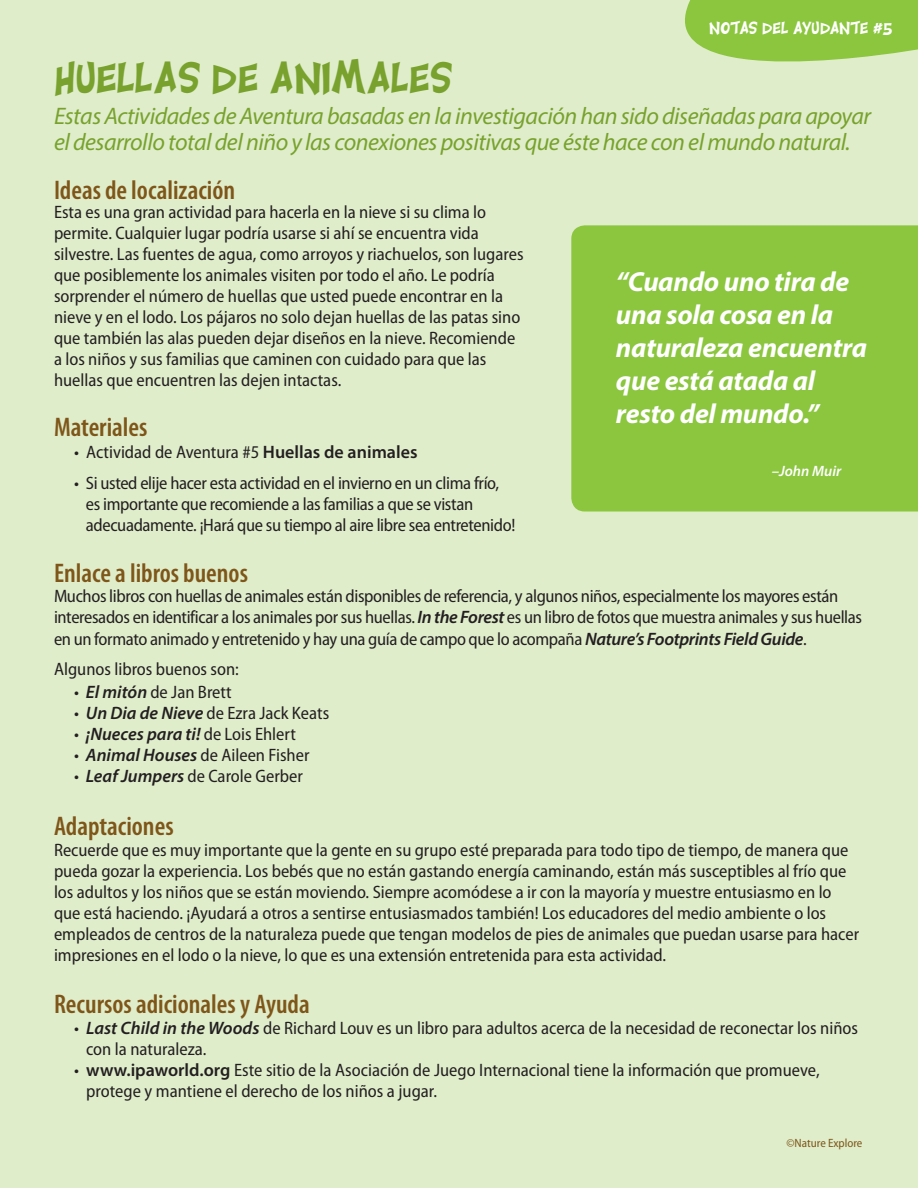
<style>
.page{position:relative;width:918px;height:1188px;background:#dfedcb}
.page>*{position:absolute;margin:0;border:0;box-sizing:border-box;transform-origin:0 0}
.t1{font:43.35px "Carlisle";color:#78a22d}
.Body_2{font:italic 700 27.6px/33.2px "Myriad Pro";letter-spacing:-.01em;color:#fff}
.t2{font:600 condensed 27px "Myriad Pro";color:#7f5619}
.t3{font:italic 24px/25.5px "Myriad Pro";letter-spacing:-.02em;color:#78a22d}
.t4{font:semi-condensed 18px/21px "Myriad Pro";color:#231f20}
.t5{font:semi-condensed 18px/21px "Myriad Pro";letter-spacing:-.02em;color:#231f20}
.t6{font:italic 600 18px "Myriad Pro";color:#231f20}
.t7{font:17.4px "Carlisle";letter-spacing:-.015em;color:#fff}
.Body_2-2{font:italic 600 15px "Myriad Pro";color:#fff}
.t8{font:semi-condensed 12px "Myriad Pro";color:#7f5619}
.s1{font-weight:600;font-stretch:normal}
.s2{font-weight:600;font-style:italic;font-stretch:normal}
.s3{font-weight:400;font-style:normal;font-stretch:semi-condensed}
</style>
<div class="page">
<div style="left:571px;top:225px;width:347px;height:287px;background:#8bc63e"></div>
<svg style="left:685px;top:0;width:233px;height:62px;background:#93c94c"></svg>
<p class="t1" style="left:54px;top:50px;width:400px">HUELLAS DE ANIMALES</p>
<p class="t7" style="left:709px;top:17px;width:185px">NOTAS DEL AYUDANTE #5</p>
<p class="t3" style="left:54px;top:103px;width:819px">Estas Actividades de Aventura basadas en la investigación han sido diseñadas para apoyar el desarrollo total del niño y las conexiones positivas que éste hace con el mundo natural.</p>
<p class="t2" style="left:54px;top:175px;width:183px">Ideas de localización</p>
<p class="t4" style="left:54px;top:202px;width:471px">Esta es una gran actividad para hacerla en la nieve si su clima lo permite. Cualquier lugar podría usarse si ahí se encuentra vida silvestre. Las fuentes de agua, como arroyos y riachuelos, son lugares que posiblemente los animales visiten por todo el año. Le podría sorprender el número de huellas que usted puede encontrar en la nieve y en el lodo. Los pájaros no solo dejan huellas de las patas sino que también las alas pueden dejar diseños en la nieve. Recomiende a los niños y sus familias que caminen con cuidado para que las huellas que encuentren las dejen intactas.</p>
<p class="t2" style="left:54px;top:413px;width:95px">Materiales</p>
<p class="t4" style="left:74px;top:442px;width:345px">• Actividad de Aventura #5 <span class="s1">Huellas de animales</span></p>
<p class="t5" style="left:86px;top:472px;width:431px;text-indent:-12px">• Si usted elije hacer esta actividad en el invierno en un clima frío, es importante que recomiende a las familias a que se vistan adecuadamente. ¡Hará que su tiempo al aire libre sea entretenido!</p>
<p class="Body_2" style="left:616px;top:264px;width:253px">“Cuando uno tira de una sola cosa en la naturaleza encuentra que está atada al resto del mundo.”</p>
<p class="Body_2-2" style="left:772px;top:462px;width:71px">–John Muir</p>
<p class="t2" style="left:54px;top:559px;width:196px">Enlace a libros buenos</p>
<p class="t5" style="left:54px;top:586px;width:810px">Muchos libros con huellas de animales están disponibles de referencia, y algunos niños, especialmente los mayores están interesados en identificar a los animales por sus huellas. <span class="s2">In the Forest</span> es un libro de fotos que muestra animales y sus huellas en un formato animado y entretenido y hay una guía de campo que lo acompaña <span class="s2">Nature’s Footprints Field Guide</span>.</p>
<p class="t4" style="left:54px;top:659px;width:186px">Algunos libros buenos son:</p>
<p class="t4" style="left:74px;top:682px;width:159px">• <span class="s2">El mitón</span> de Jan Brett</p>
<p class="t4" style="left:74px;top:703px;width:257px">• <span class="s2">Un Dia de Nieve</span> de Ezra Jack Keats</p>
<p class="t6" style="left:74px;top:722px;width:223px"><span class="s3">•</span> ¡Nueces para ti! <span class="s3">de Lois Ehlert</span></p>
<p class="t4" style="left:74px;top:745px;width:237px">• <span class="s2">Animal Houses</span> de Aileen Fisher</p>
<p class="t4" style="left:74px;top:766px;width:230px">• <span class="s2">Leaf Jumpers</span> de Carole Gerber</p>
<p class="t2" style="left:54px;top:812px;width:121px">Adaptaciones</p>
<p class="t4" style="left:54px;top:840px;width:807px">Recuerde que es muy importante que la gente en su grupo esté preparada para todo tipo de tiempo, de manera que pueda gozar la experiencia. Los bebés que no están gastando energía caminando, están más susceptibles al frío que los adultos y los niños que se están moviendo. Siempre acomódese a ir con la mayoría y muestre entusiasmo en lo que está haciendo. ¡Ayudará a otros a sentirse entusiasmados también! Los educadores del medio ambiente o los empleados de centros de la naturaleza puede que tengan modelos de pies de animales que puedan usarse para hacer impresiones en el lodo o la nieve, lo que es una extensión entretenida para esta actividad.</p>
<p class="t2" style="left:54px;top:989px;width:257px">Recursos adicionales y Ayuda</p>
<p class="t4" style="left:86px;top:1018px;width:774px;text-indent:-12px">• <span class="s2">Last Child in the Woods</span> de Richard Louv es un libro para adultos acerca de la necesidad de reconectar los niños con la naturaleza.</p>
<p class="t4" style="left:86px;top:1059px;width:735px;line-height:21.6px;text-indent:-12px">• <span class="s1">www.ipaworld.org</span> Este sitio de la Asociación de Juego Internacional tiene la información que promueve, protege y mantiene el derecho de los niños a jugar.</p>
<p class="t8" style="left:786px;top:1136px;width:78px">©Nature Explore</p>
</div>
